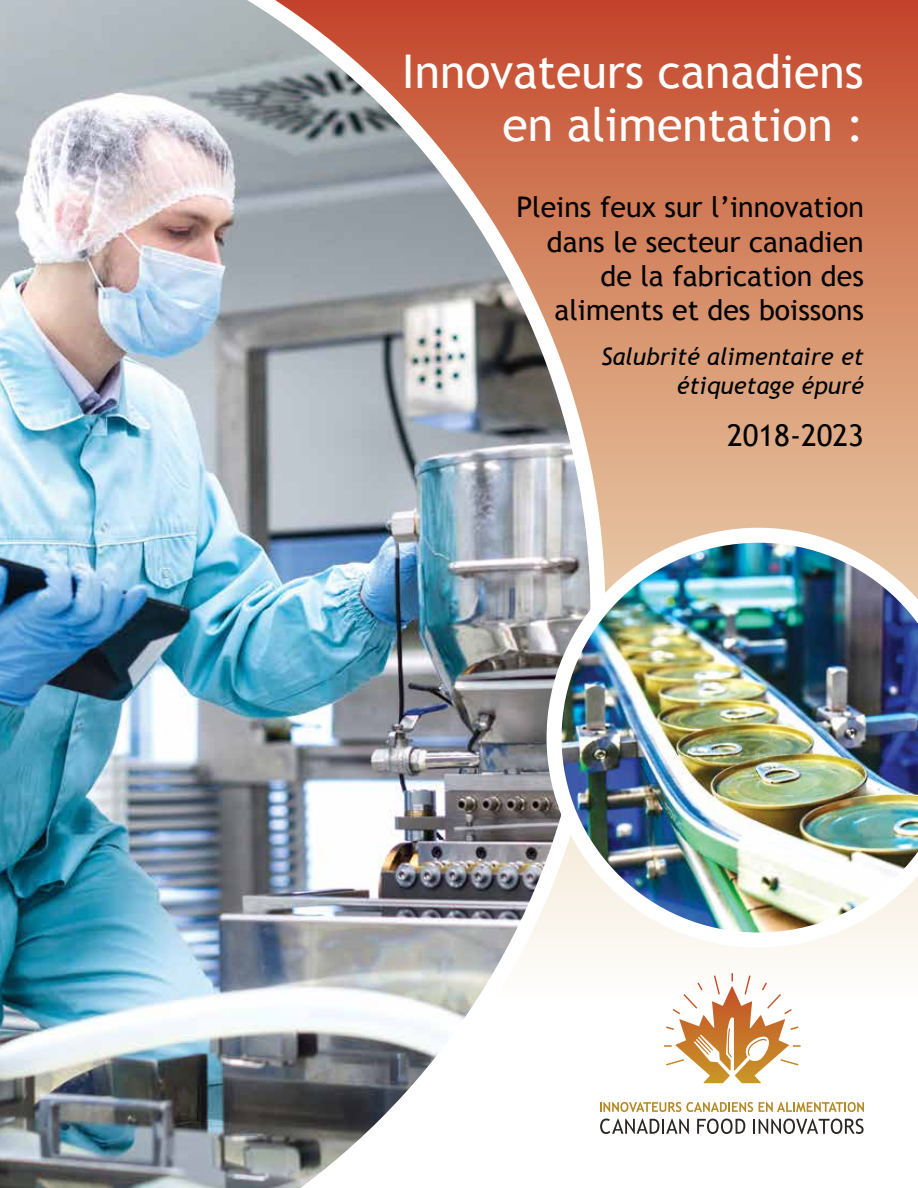
<style>
.page{position:relative;width:918px;height:1188px;background:#fff}
.page>*{position:absolute;margin:0;border:0;box-sizing:border-box;transform-origin:0 0}
.t1{font:46.5px/52.5px "Trebuchet MS";color:#fff;text-align:right}
.t2{font:30px "Trebuchet MS";color:#000}
.t3{font:28.5px/34.2px "Trebuchet MS";color:#000;text-align:right}
.t4{font:italic 24px/28.8px "Trebuchet MS";color:#000;text-align:right}
</style>
<div class="page">
<svg style="left:605px;top:0;width:313px;height:960px;background:#d48665"></svg>
<img style="left:0;top:0;width:605px;height:1188px">
<img style="left:547px;top:528px;width:371px;height:420px">
<svg style="left:600px;top:1119px;width:89px;height:15px"></svg>
<svg style="left:697px;top:1119px;width:48px;height:15px"></svg>
<svg style="left:753px;top:1119px;width:111px;height:15px"></svg>
<svg style="left:664px;top:973px;width:137px;height:110px"></svg>
<svg style="left:600px;top:1102px;width:153px;height:10px"></svg>
<svg style="left:759px;top:1102px;width:105px;height:10px"></svg>
<h1 class="t1" style="left:402px;top:46px;width:463px">Innovateurs canadiens en alimentation :</h1>
<h2 class="t3" style="left:516px;top:191px;width:349px">Pleins feux sur l’innovation dans le secteur canadien de la fabrication des aliments et des boissons</h2>
<h3 class="t4" style="left:601px;top:342px;width:264px">Salubrité alimentaire et étiquetage épuré</h3>
<h3 class="t2" style="left:727px;top:418px;width:138px">2018-2023</h3>
</div>
